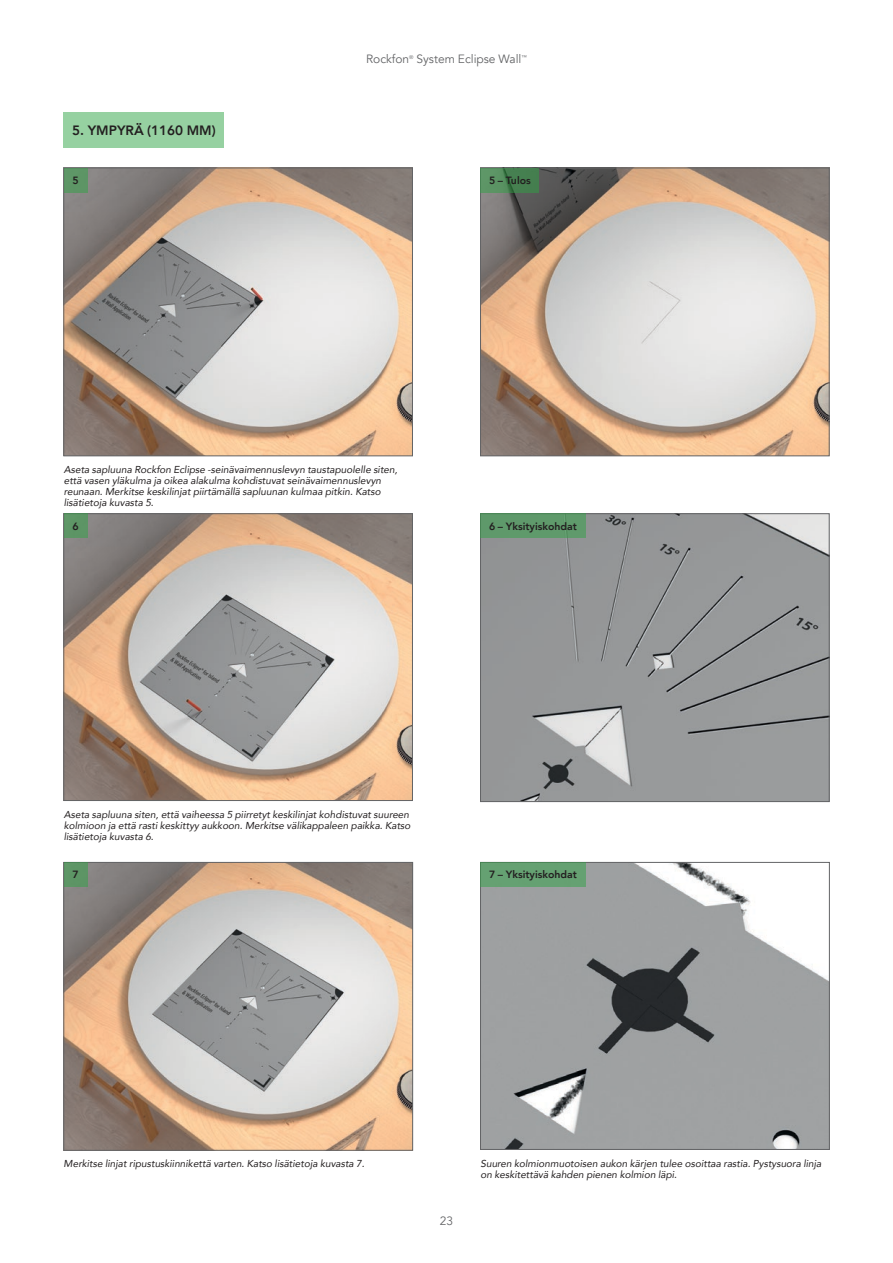
<style>
.page{position:relative;width:893px;height:1263px;background:#fff}
.page>*{position:absolute;margin:0;border:0;box-sizing:border-box;transform-origin:0 0}
.t1{font:800 13.5px "Avenir";color:#231f20}
.t2{font:12px "Avenir";color:#636466}
.t3{font:800 10.5px "Avenir";color:#231f20}
.t4{font:italic 10.05px/11.2px "Avenir";color:#231f20}
.t5{font:5.4px "Avenir";color:#636466}
</style>
<div class="page">
<img style="left:482px;top:864px;width:345px;height:283px">
<div style="left:480px;top:862px;width:349px;height:287px;border:1px solid #636466"></div>
<img style="left:66px;top:864px;width:345px;height:284px">
<div style="left:64px;top:862px;width:349px;height:288px;border:1px solid #636466"></div>
<img style="left:482px;top:515px;width:345px;height:285px">
<div style="left:480px;top:513px;width:349px;height:289px;border:1px solid #636466"></div>
<img style="left:66px;top:515px;width:345px;height:284px">
<div style="left:64px;top:513px;width:349px;height:288px;border:1px solid #636466"></div>
<img style="left:66px;top:170px;width:345px;height:284px">
<div style="left:64px;top:168px;width:349px;height:288px;border:1px solid #636466"></div>
<img style="left:482px;top:170px;width:345px;height:284px">
<div style="left:480px;top:168px;width:349px;height:288px;border:1px solid #636466"></div>
<div style="left:64px;top:168px;width:23px;height:24px;background:#5d9566"></div>
<div style="left:64px;top:514px;width:23px;height:24px;background:#5d9565"></div>
<div style="left:64px;top:862px;width:23px;height:25px;background:#5d9565"></div>
<svg style="left:480px;top:168px;width:59px;height:24px"></svg>
<div style="left:64px;top:113px;width:160px;height:35px;background:#96d1a1"></div>
<div style="left:480px;top:514px;width:106px;height:24px;background:#5f9a6b"></div>
<div style="left:480px;top:862px;width:106px;height:25px;background:#65a172"></div>
<h1 class="t1" style="left:72px;top:120px;width:145px">5. YMPYRÄ (1160 MM)</h1>
<p class="t3" style="left:73px;top:172px;width:8px">5</p>
<p class="t2" style="left:366px;top:52px;width:45px">Rockfon</p>
<p class="t5" style="left:409px;top:54px;width:6px">®</p>
<p class="t2" style="left:416px;top:52px;width:106px">System Eclipse Wall</p>
<p class="t5" style="left:521px;top:54px;width:7px">™</p>
<p class="t3" style="left:489px;top:172px;width:43px">5 – Tulos</p>
<p class="t4" style="left:64px;top:463px;width:335px">Aseta sapluuna Rockfon Eclipse -seinävaimennuslevyn taustapuolelle siten, että vasen yläkulma ja oikea alakulma kohdistuvat seinävaimennuslevyn reunaan. Merkitse keskilinjat piirtämällä sapluunan kulmaa pitkin. Katso lisätietoja kuvasta 5.</p>
<p class="t3" style="left:73px;top:518px;width:8px">6</p>
<p class="t3" style="left:489px;top:518px;width:89px">6 – Yksityiskohdat</p>
<p class="t4" style="left:64px;top:808px;width:348px">Aseta sapluuna siten, että vaiheessa 5 piirretyt keskilinjat kohdistuvat suureen kolmioon ja että rasti keskittyy aukkoon. Merkitse välikappaleen paikka. Katso lisätietoja kuvasta 6.</p>
<p class="t3" style="left:73px;top:866px;width:8px">7</p>
<p class="t3" style="left:489px;top:866px;width:89px">7 – Yksityiskohdat</p>
<p class="t4" style="left:64px;top:1158px;width:302px">Merkitse linjat ripustuskiinnikettä varten. Katso lisätietoja kuvasta 7.</p>
<p class="t4" style="left:480px;top:1158px;width:342px">Suuren kolmionmuotoisen aukon kärjen tulee osoittaa rastia. Pystysuora linja on keskitettävä kahden pienen kolmion läpi.</p>
<p class="t2" style="left:440px;top:1213px;width:15px">23</p>
</div>
